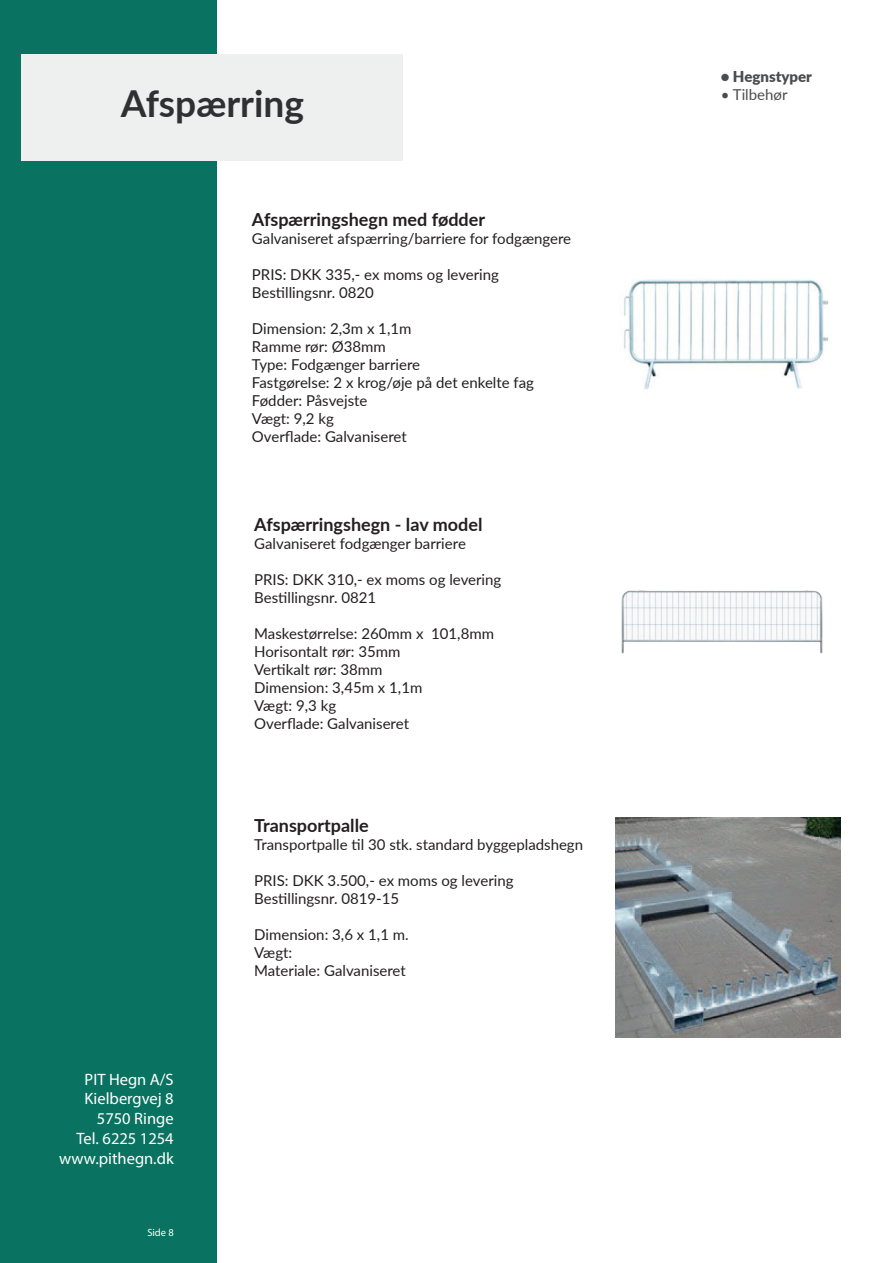
<style>
.page{position:relative;width:893px;height:1263px;background:#fff}
.page>*{position:absolute;margin:0;border:0;box-sizing:border-box;transform-origin:0 0}
.t1{font:700 37.2px "Lato";color:#2f3032}
.t2{font:700 18px "Lato";color:#231f20}
.t3{font:16.5px/19.8px "Myriad Pro";color:#fff;text-align:right}
.t4{font:15px/18px "Lato";color:#231f20}
.t5{font:900 15px "Lato";color:#4b4c4d}
.t6{font:15px "Lato";color:#4b4c4d}
.t7{font:10.5px "Myriad Pro";color:#fff}
</style>
<div class="page">
<div style="left:0;top:0;width:217px;height:1263px;background:#097260"></div>
<div style="left:22px;top:55px;width:381px;height:106px;background:#eef0f0"></div>
<img style="left:615px;top:817px;width:225px;height:220px">
<img style="left:624px;top:279px;width:205px;height:110px">
<img style="left:621px;top:590px;width:202px;height:64px">
<h1 class="t1" style="left:121px;top:90px;width:185px">Afspærring</h1>
<p class="t2" style="left:252px;top:206px;width:235px">Afspærringshegn med fødder</p>
<p class="t4" style="left:252px;top:230px;width:321px">Galvaniseret afspærring/barriere for fodgængere</p>
<p class="t4" style="left:252px;top:265px;width:249px">PRIS: DKK 335,- ex moms og levering<br>Bestillingsnr. 0820</p>
<p class="t4" style="left:252px;top:319px;width:284px">Dimension: 2,3m x 1,1m<br>Ramme rør: Ø38mm<br>Type: Fodgænger barriere<br>Fastgørelse: 2 x krog/øje på det enkelte fag<br>Fødder: Påsvejste<br>Vægt: 9,2 kg<br>Overflade: Galvaniseret</p>
<p class="t2" style="left:254px;top:511px;width:230px">Afspærringshegn - lav model</p>
<p class="t4" style="left:254px;top:536px;width:213px">Galvaniseret fodgænger barriere</p>
<p class="t4" style="left:254px;top:570px;width:249px">PRIS: DKK 310,- ex moms og levering<br>Bestillingsnr. 0821</p>
<p class="t4" style="left:254px;top:624px;width:241px">Maskestørrelse: 260mm x 101,8mm<br>Horisontalt rør: 35mm<br>Vertikalt rør: 38mm<br>Dimension: 3,45m x 1,1m<br>Vægt: 9,3 kg<br>Overflade: Galvaniseret</p>
<p class="t3" style="left:59px;top:1070px;width:116px">PIT Hegn A/S<br>Kielbergvej 8<br>5750 Ringe<br>Tel. 6225 1254 www.pithegn.dk</p>
<p class="t7" style="left:147px;top:1228px;width:28px">Side 8</p>
<p class="t2" style="left:254px;top:818px;width:116px">Transportpalle</p>
<p class="t4" style="left:254px;top:835px;width:330px">Transportpalle til 30 stk. standard byggepladshegn</p>
<p class="t4" style="left:254px;top:871px;width:261px">PRIS: DKK 3.500,- ex moms og levering<br>Bestillingsnr. 0819-15</p>
<p class="t4" style="left:254px;top:925px;width:156px">Dimension: 3,6 x 1,1 m.<br>Vægt:<br>Materiale: Galvaniseret</p>
<p class="t5" style="left:721px;top:71px;width:93px">• Hegnstyper</p>
<p class="t6" style="left:721px;top:89px;width:68px">• Tilbehør</p>
</div>
